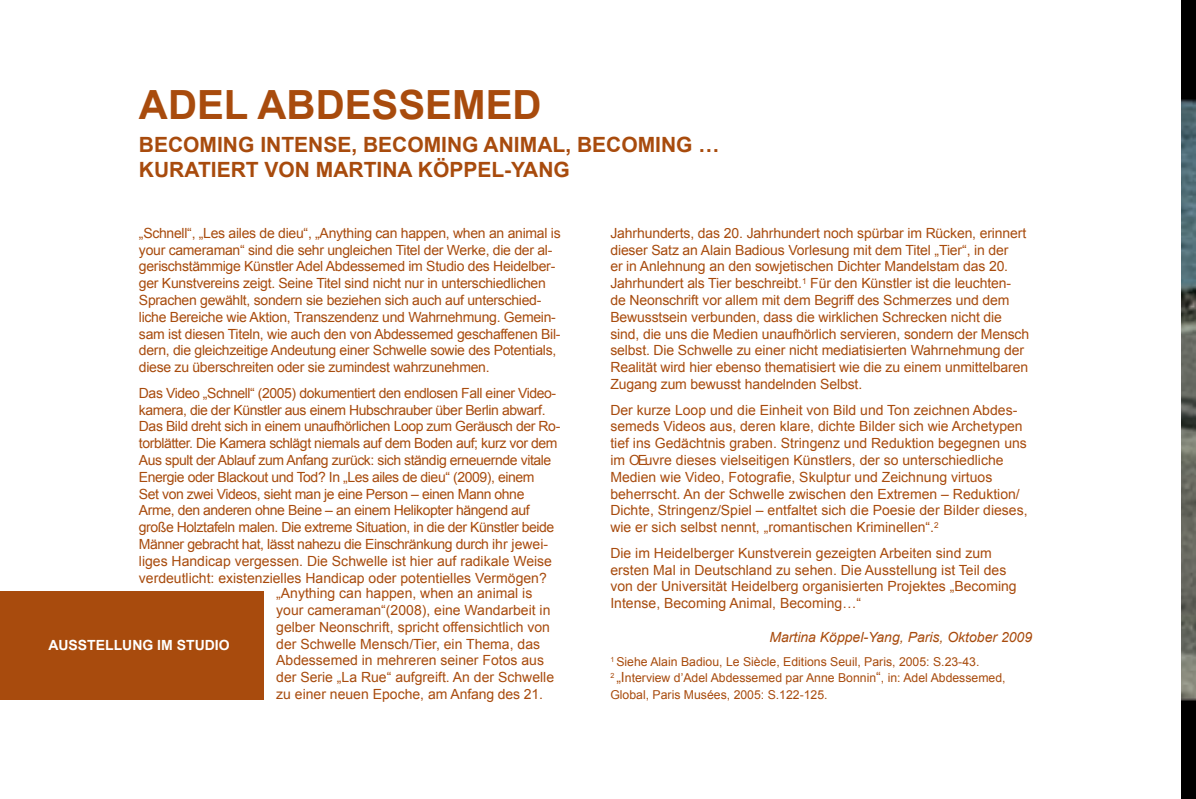
<style>
.page{position:relative;width:1196px;height:799px;background:#fff}
.page>*{position:absolute;margin:0;border:0;box-sizing:border-box;transform-origin:0 0}
.t1{font:700 40.25px "Arial";color:#a84b0d}
.t2{font:700 21px "Arial";color:#a84b0d}
.t3{font:14px/16.8px "Arial";letter-spacing:-.01em;color:#a84b0d}
.t4{font:14px/16.8px "Arial";letter-spacing:-.03em;color:#a84b0d}
.t5{font:italic 14px "Arial";color:#a84b0d}
.t6{font:700 14px "Arial";color:#fff}
.t7{font:12.25px/16.8px "Arial";color:#a84b0d}
.s1{font-size:14px}
</style>
<div class="page">
<div style="left:0;top:590px;width:263px;height:109px;background:#a84b0d"></div>
<img style="left:1181px;top:0;width:15px;height:799px">
<p class="t1" style="left:139px;top:78px;width:404px">ADEL ABDESSEMED</p>
<p class="t2" style="left:139px;top:131px;width:60px">BECOMING</p>
<p class="t2" style="left:260px;top:131px;width:21px">INTENSE</p>
<p class="t2" style="left:351px;top:131px;width:71px">, BECOMING</p>
<p class="t2" style="left:483px;top:131px;width:30px">ANIMAL</p>
<p class="t2" style="left:565px;top:131px;width:71px">, BECOMING</p>
<p class="t2" style="left:139px;top:156px;width:432px">KURATIERT VON MARTINA KÖPPEL-YANG</p>
<p class="t2" style="left:698px;top:131px;width:22px">…</p>
<p class="t3" style="left:139px;top:224px;width:423px">„Schnell“, „Les ailes de dieu“, „Anything can happen, when an animal is your cameraman“ sind die sehr ungleichen Titel der Werke, die der al&shy;gerischstämmige Künstler Adel Abdessemed im Studio des Heidelber&shy;ger Kunstvereins zeigt. Seine Titel sind nicht nur in unterschiedlichen Sprachen gewählt, sondern sie beziehen sich auch auf unterschied&shy;liche Bereiche wie Aktion, Transzendenz und Wahrnehmung. Gemein&shy;sam ist diesen Titeln, wie auch den von Abdessemed geschaffenen Bil&shy;dern, die gleichzeitige Andeutung einer Schwelle sowie des Potentials, diese zu überschreiten oder sie zumindest wahrzunehmen.</p>
<p class="t4" style="left:139px;top:384px;width:423px">Das Video „Schnell“ (2005) dokumentiert den endlosen Fall einer Video&shy;kamera, die der Künstler aus einem Hubschrauber über Berlin abwarf.<br>Das Bild dreht sich in einem unaufhörlichen Loop zum Geräusch der Ro&shy;torblätter. Die Kamera schlägt niemals auf dem Boden auf; kurz vor dem Aus spult der Ablauf zum Anfang zurück: sich ständig erneuernde vitale Energie oder Blackout und Tod? In „Les ailes de dieu“ (2009), einem<br>Set von zwei Videos, sieht man je eine Person – einen Mann ohne Arme, den anderen ohne Beine – an einem Helikopter hängend auf große Holztafeln malen. Die extreme Situation, in die der Künstler beide Männer gebracht hat, lässt nahezu die Einschränkung durch ihr jewei&shy;liges Handicap vergessen. Die Schwelle ist hier auf radikale Weise verdeutlicht: existenzielles Handicap oder potentielles Vermögen?</p>
<p class="t3" style="left:276px;top:585px;width:279px">„Anything can happen, when an animal is your cameraman“(2008), eine Wandarbeit in gelber Neonschrift, spricht offensichtlich von der Schwelle Mensch/Tier, ein Thema, das Abdessemed in mehreren seiner Fotos aus der Serie „La Rue“ aufgreift. An der Schwelle zu einer neuen Epoche, am Anfang des 21.</p>
<p class="t6" style="left:48px;top:636px;width:183px">AUSSTELLUNG IM STUDIO</p>
<p class="t3" style="left:610px;top:224px;width:420px">Jahrhunderts, das 20. Jahrhundert noch spürbar im Rücken, erinnert dieser Satz an Alain Badious Vorlesung mit dem Titel „Tier“, in der<br>er in Anlehnung an den sowjetischen Dichter Mandelstam das 20.<br>Jahrhundert als Tier beschreibt.<sup>1</sup> Für den Künstler ist die leuchten&shy;de Neonschrift vor allem mit dem Begriff des Schmerzes und dem Bewusstsein verbunden, dass die wirklichen Schrecken nicht die sind, die uns die Medien unaufhörlich servieren, sondern der Mensch selbst. Die Schwelle zu einer nicht mediatisierten Wahrnehmung der Realität wird hier ebenso thematisiert wie die zu einem unmittelbaren Zugang zum bewusst handelnden Selbst.</p>
<p class="t3" style="left:610px;top:401px;width:419px">Der kurze Loop und die Einheit von Bild und Ton zeichnen Abdes&shy;semeds Videos aus, deren klare, dichte Bilder sich wie Archetypen tief ins Gedächtnis graben. Stringenz und Reduktion begegnen uns im OEuvre dieses vielseitigen Künstlers, der so unterschiedliche Medien wie Video, Fotografie, Skulptur und Zeichnung virtuos beherrscht. An der Schwelle zwischen den Extremen – Reduktion/ Dichte, Stringenz/Spiel – entfaltet sich die Poesie der Bilder dieses, wie er sich selbst nennt, „romantischen Kriminellen“.<sup>2</sup></p>
<p class="t3" style="left:610px;top:544px;width:408px">Die im Heidelberger Kunstverein gezeigten Arbeiten sind zum ersten Mal in Deutschland zu sehen. Die Ausstellung ist Teil des von der Universität Heidelberg organisierten Projektes „Becoming Intense, Becoming Animal, Becoming…“</p>
<p class="t5" style="left:769px;top:628px;width:264px">Martina Köppel-Yang, Paris, Oktober 2009</p>
<p class="t7" style="left:610px;top:653px;width:370px"><sup>1</sup> Siehe Alain Badiou, Le Siècle, Editions Seuil, Paris, 2005: S.23-43.</p>
<p class="t7" style="left:610px;top:670px;width:397px"><sup>2</sup> <span class="s1">„I</span>nterview d’Adel Abdessemed par Anne Bonnin<span class="s1">“</span>, in: Adel Abdessemed,<br>Global, Paris Musées, 2005: S.122-125.</p>
</div>
